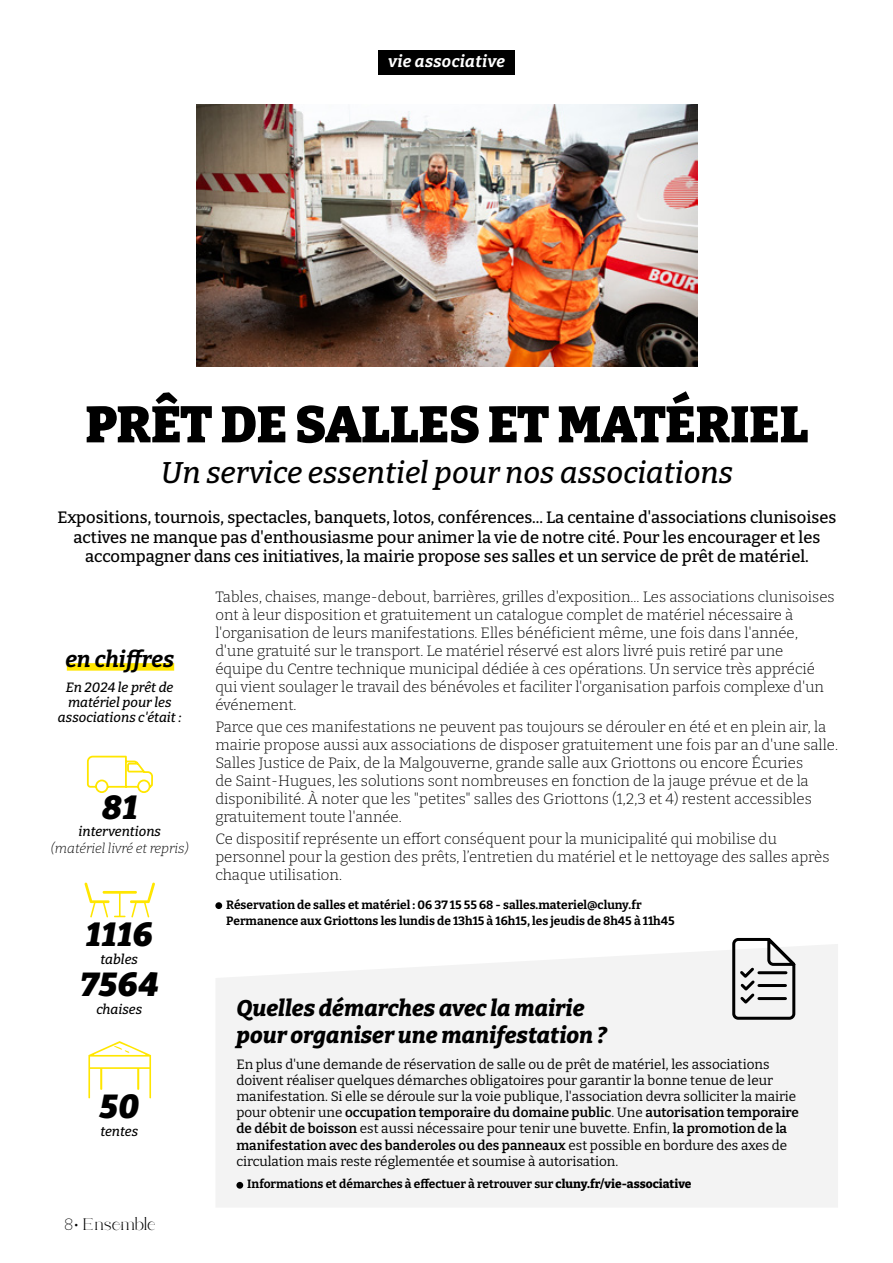
<style>
.page{position:relative;width:893px;height:1263px;background:#fff}
.page>*{position:absolute;margin:0;border:0;box-sizing:border-box;transform-origin:0 0}
.t1{font:900 51px "Bitter";color:#000}
.t2{font:italic 900 33px/50.1px "Bitter";letter-spacing:.02em;color:#000}
.t3{font:italic 500 30px "Bitter";color:#000}
.t4{font:italic 800 22.5px/27px "Bitter";color:#000}
.t5{font:italic 700 22.5px "Bitter";color:#000}
.t6{font:500 16.5px/19.5px "Bitter";color:#000;text-align:center}
.t7{font:italic 700 16.5px "Bitter";letter-spacing:.02em;color:#fff}
.t8{font:16.5px "abigail";letter-spacing:-.01em;color:#000}
.t9{font:300 15px/18px "Bitter";color:#000}
.t10{font:13.5px/16.2px "Bitter";color:#000}
.t11{font:italic 500 13.5px/15px "Bitter";color:#000;text-align:center}
.t12{font:italic 300 13.5px "Bitter";color:#000}
.t13{font:700 12px/16.2px "Bitter";color:#000}
.s1{font-family:"Bitter";font-weight:200}
.s2{font-family:"Georgia";font-size:18px}
.s3{font-weight:600}
.s4{font-weight:800}
</style>
<div class="page">
<div style="left:378px;top:50px;width:136px;height:24px;background:#000"></div>
<img style="left:196px;top:105px;width:502px;height:261px">
<div style="left:67px;top:663px;width:107px;height:8px;background:#ffe600"></div>
<svg style="left:84px;top:755px;width:71px;height:163px"></svg>
<svg style="left:88px;top:1041px;width:63px;height:57px"></svg>
<div style="left:216px;top:944px;width:622px;height:263px;background:#f3f3f3"></div>
<div style="left:236px;top:1182px;width:7px;height:7px;background:#000;border-radius:50%"></div>
<div style="left:215px;top:902px;width:7px;height:7px;background:#000;border-radius:50%"></div>
<svg style="left:731px;top:938px;width:67px;height:83px"></svg>
<p class="t7" style="left:388px;top:47px;width:118px">vie associative</p>
<h1 class="t1" style="left:85px;top:378px;width:724px">PRÊT DE SALLES ET MATÉRIEL</h1>
<h3 class="t3" style="left:161px;top:450px;width:574px">Un service essentiel pour nos associations</h3>
<p class="t6" style="left:58px;top:507px;width:780px">Expositions, tournois, spectacles, banquets, lotos, conférences... La centaine d'associations clunisoises actives ne manque pas d'enthousiasme pour animer la vie de notre cité. Pour les encourager et les accompagner dans ces initiatives, la mairie propose ses salles et un service de prêt de matériel.</p>
<h3 class="t5" style="left:65px;top:641px;width:110px">en chiffres</h3>
<p class="t11" style="left:58px;top:679px;width:125px">En 2024 le prêt de matériel pour les associations c'était :</p>
<h2 class="t2" style="left:102px;top:779px;width:37px">81</h2>
<p class="t11" style="left:79px;top:823px;width:84px">interventions</p>
<p class="t12" style="left:51px;top:839px;width:139px">(matériel livré et repris)</p>
<h2 class="t2" style="left:80px;top:906px;width:80px">1116<br>7564</h2>
<p class="t11" style="left:101px;top:950px;width:39px">tables</p>
<p class="t11" style="left:96px;top:1000px;width:47px">chaises</p>
<h2 class="t2" style="left:100px;top:1078px;width:41px">50</h2>
<p class="t11" style="left:100px;top:1123px;width:39px">tentes</p>
<p class="t8" style="left:64px;top:1215px;width:94px"><span class="s1">8</span><span class="s2">⋅</span> Ensemble</p>
<p class="t9" style="left:215px;top:587px;width:621px">Tables, chaises, mange-debout, barrières, grilles d'exposition... Les associations clunisoises ont à leur disposition et gratuitement un catalogue complet de matériel nécessaire à l'organisation de leurs manifestations. Elles bénéficient même, une fois dans l'année, d'une gratuité sur le transport. Le matériel réservé est alors livré puis retiré par une<br>équipe du Centre technique municipal dédiée à ces opérations. Un service très apprécié qui vient soulager le travail des bénévoles et faciliter l'organisation parfois complexe d'un événement.</p>
<p class="t9" style="left:215px;top:717px;width:624px">Parce que ces manifestations ne peuvent pas toujours se dérouler en été et en plein air, la mairie propose aussi aux associations de disposer gratuitement une fois par an d'une salle.<br>Salles Justice de Paix, de la Malgouverne, grande salle aux Griottons ou encore Écuries<br>de Saint-Hugues, les solutions sont nombreuses en fonction de la jauge prévue et de la disponibilité. À noter que les "petites" salles des Griottons (1,2,3 et 4) restent accessibles gratuitement toute l'année.</p>
<p class="t9" style="left:215px;top:830px;width:616px">Ce dispositif représente un effort conséquent pour la municipalité qui mobilise du personnel pour la gestion des prêts, l’entretien du matériel et le nettoyage des salles après chaque utilisation.</p>
<p class="t13" style="left:226px;top:896px;width:450px">Réservation de salles et matériel : 06 37 15 55 68 - salles.materiel@cluny.fr<br>Permanence aux Griottons les lundis de 13h15 à 16h15, les jeudis de 8h45 à 11h45</p>
<h3 class="t4" style="left:236px;top:992px;width:372px">Quelles démarches avec la mairie pour organiser une manifestation ?</h3>
<p class="t10" style="left:236px;top:1055px;width:564px">En plus d'une demande de réservation de salle ou de prêt de matériel, les associations doivent réaliser quelques démarches obligatoires pour garantir la bonne tenue de leur manifestation. Si elle se déroule sur la voie publique, l'association devra solliciter la mairie pour obtenir une <span class="s3">occupation temporaire du domaine public</span>. Une <span class="s3">autorisation temporaire de débit de boisson</span> est aussi nécessaire pour tenir une buvette. Enfin, <span class="s3">la promotion de la manifestation avec des banderoles ou des panneaux</span> est possible en bordure des axes de circulation mais reste réglementée et soumise à autorisation.</p>
<p class="t13" style="left:247px;top:1175px;width:446px">Informations et démarches à effectuer à retrouver sur <span class="s4">cluny.fr/vie-associative</span></p>
</div>
